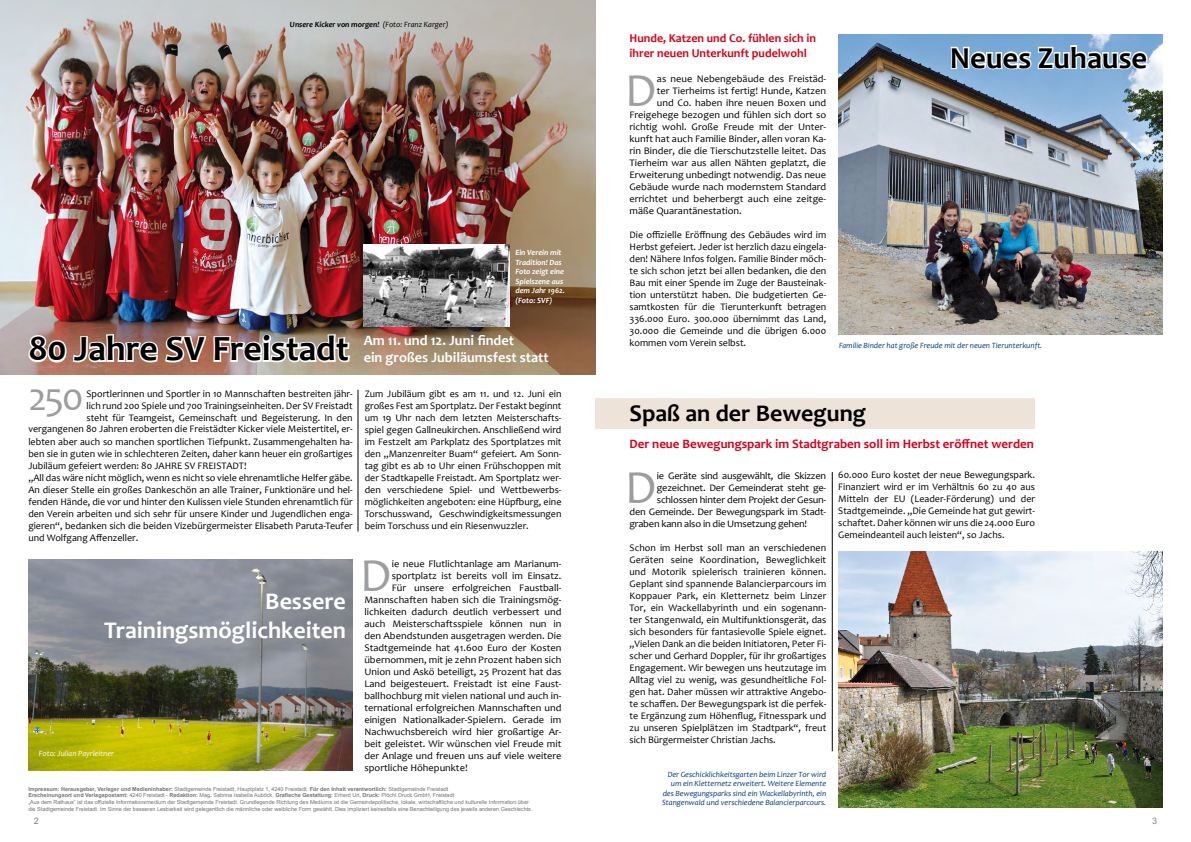
<style>
.page{position:relative;width:1191px;height:842px;background:#fff}
.page>*{position:absolute;margin:0;border:0;box-sizing:border-box;transform-origin:0 0}
.t1{font:47.8px "Candara";color:#9c9e9f;scale:1.04 1}
.t2{font:47.8px "Candara";color:#9ea0a2;scale:1.04 1}
.t3{font:47.8px "Candara";color:#9a9c9d;scale:1.04 1}
.t4{font:40px "Candara";color:#9a9c9d}
.t5{font:700 35.7px "Candara";color:#000}
.t6{font:700 30.7px "Candara";color:#000}
.t7{font:700 24px/28.8px "Candara";color:#fff;text-align:right}
.t8{font:700 24px "Candara";color:#000}
.t9{font:700 14.4px/17.2px "Candara";color:#fff}
.t10{font:700 12.9px "Candara";color:#da001a}
.t11{font:700 12px/14.4px "Candara";color:#da001a}
.t12{font:10px/12px "Candara";color:#000;text-align:justify}
.t13{font:10px "Candara";color:#000;scale:1.04 1}
.t14{font:10px "Candara";letter-spacing:-.02em;color:#000;scale:1.04 1}
.t15{font:9px "Arial";color:#87888a}
.t16{font:italic 8px/9.6px "Candara";color:#003882;text-align:right}
.t17{font:italic 700 8px/9.6px "Candara";color:#fff}
.t18{font:italic 700 8px "Candara";color:#000}
.t19{font:italic 8px "Candara";color:#fff}
.t20{font:5.5px/6.6px "Arial";color:#757577}
.s1{font-weight:400}
.s2{font-weight:700}
</style>
<div class="page">
<img style="left:28px;top:560px;width:325px;height:210px">
<img style="left:0;top:0;width:595px;height:374px">
<img style="left:26px;top:332px;width:325px;height:33px">
<hr style="left:358px;top:390px;width:1px;height:141px;background:#000">
<img style="left:364px;top:244px;width:145px;height:82px">
<img style="left:838px;top:34px;width:324px;height:300px">
<svg style="left:949px;top:44px;width:200px;height:27px"></svg>
<img style="left:838px;top:551px;width:324px;height:257px">
<div style="left:595px;top:398px;width:440px;height:30px;background:#eee3d8"></div>
<hr style="left:832px;top:472px;width:1px;height:279px;background:#000">
<p class="t18" style="left:290px;top:20px;width:160px">Unsere Kicker von morgen! <span class="s1">(Foto: Franz Karger)</span></p>
<p class="t17" style="left:515px;top:248px;width:51px">Ein Verein mit<br>Tradition! Das<br>Foto zeigt eine<br>Spielszene aus dem Jahr 1962. (Foto: SVF)</p>
<h3 class="t5" style="left:28px;top:327px;width:322px">80 Jahre SV Freistadt</h3>
<h3 class="t9" style="left:364px;top:332px;width:186px">Am 11. und 12. Juni findet<br>ein großes Jubiläumsfest statt</h3>
<h2 class="t4" style="left:28px;top:373px;width:57px">250</h2>
<p class="t12" style="left:86px;top:388px;width:268px">Sportlerinnen und Sportler in 10 Mannschaften bestreiten jähr&shy;lich rund 200 Spiele und 700 Trainingseinheiten. Der SV Freistadt steht für Teamgeist, Gemeinschaft und Begeisterung. In den</p>
<p class="t12" style="left:28px;top:423px;width:326px;text-align:left">vergangenen 80 Jahren eroberten die Freistädter Kicker viele Meistertitel, er&shy;lebten aber auch so manchen sportlichen Tiefpunkt. Zusammengehalten ha&shy;ben sie in guten wie in schlechteren Zeiten, daher kann heuer ein großartiges Jubiläum gefeiert werden: 80 JAHRE SV FREISTADT!<br>„All das wäre nicht möglich, wenn es nicht so viele ehrenamtliche Helfer gäbe.<br>An dieser Stelle ein großes Dankeschön an alle Trainer, Funktionäre und hel&shy;fenden Hände, die vor und hinter den Kulissen viele Stunden ehrenamtlich für den Verein arbeiten und sich sehr für unsere Kinder und Jugendlichen enga&shy;gieren“, bedanken sich die beiden Vizebürgermeister Elisabeth Paruta-Teufer und Wolfgang Affenzeller.</p>
<h3 class="t7" style="left:104px;top:587px;width:243px">Bessere<br>Trainingsmöglichkeiten</h3>
<p class="t19" style="left:39px;top:748px;width:77px">Foto: Julian Payrleitner</p>
<p class="t12" style="left:365px;top:388px;width:198px">Zum Jubiläum gibt es am 11. und 12. Juni ein großes Fest am Sportplatz. Der Festakt beginnt um 19 Uhr nach dem letzten Meisterschafts&shy;spiel gegen Gallneukirchen. Anschließend wird im Festzelt am Parkplatz des Sportplatzes mit den „Manzenreiter Buam“ gefeiert. Am Sonn&shy;tag gibt es ab 10 Uhr einen Frühschoppen mit der Stadtkapelle Freistadt. Am Sportplatz wer&shy;den verschiedene Spiel- und Wettbewerbs&shy;möglichkeiten angeboten: eine Hüpfburg, eine Torschusswand, Geschwindigkeitsmessungen beim Torschuss und ein Riesenwuzzler.</p>
<h1 class="t1" style="left:360px;top:547px;width:32px">D</h1>
<p class="t13" style="left:392px;top:558px;width:165px">ie neue Flutlichtanlage am Marianum-</p>
<p class="t13" style="left:392px;top:570px;width:165px">sportplatz ist bereits voll im Einsatz.</p>
<p class="t13" style="left:392px;top:582px;width:165px">Für unsere erfolgreichen Faustball-</p>
<p class="t13" style="left:364px;top:594px;width:191px">Mannschaften haben sich die Trainingsmög-</p>
<p class="t13" style="left:364px;top:606px;width:191px">lichkeiten dadurch deutlich verbessert und</p>
<p class="t13" style="left:364px;top:618px;width:191px">auch Meisterschaftsspiele können nun in</p>
<p class="t13" style="left:364px;top:630px;width:191px">den Abendstunden ausgetragen werden. Die</p>
<p class="t13" style="left:364px;top:642px;width:191px">Stadtgemeinde hat 41.600 Euro der Kosten</p>
<p class="t13" style="left:364px;top:654px;width:191px">übernommen, mit je zehn Prozent haben sich</p>
<p class="t13" style="left:364px;top:666px;width:191px">Union und Askö beteiligt, 25 Prozent hat das</p>
<p class="t13" style="left:364px;top:678px;width:191px">Land beigesteuert. Freistadt ist eine Faust-</p>
<p class="t13" style="left:364px;top:690px;width:191px">ballhochburg mit vielen national und auch in-</p>
<p class="t13" style="left:364px;top:702px;width:191px">ternational erfolgreichen Mannschaften und</p>
<p class="t13" style="left:364px;top:714px;width:191px">einigen Nationalkader-Spielern. Gerade im</p>
<p class="t13" style="left:364px;top:726px;width:191px">Nachwuchsbereich wird hier großartige Ar-</p>
<p class="t13" style="left:364px;top:738px;width:191px">beit geleistet. Wir wünschen viel Freude mit</p>
<p class="t13" style="left:364px;top:750px;width:191px">der Anlage und freuen uns auf viele weitere</p>
<p class="t13" style="left:364px;top:762px;width:101px">sportliche Höhepunkte!</p>
<p class="t20" style="left:28px;top:785px;width:506px"><span class="s2">Impressum: Herausgeber, Verleger und Medieninhaber:</span> Stadtgemeinde Freistadt, Hauptplatz 1, 4240 Freistadt. <span class="s2">Für den Inhalt verantwortlich:</span> Stadtgemeinde Freistadt<br><span class="s2">Erscheinungsort und Verlagspostamt:</span> 4240 Freistadt - <span class="s2">Redaktion:</span> Mag<span class="s2">.</span> Sabrina Isabella Auböck, <span class="s2">Grafische Gestaltung:</span> Erhard Url, <span class="s2">Druck:</span> Plöchl Druck GmbH, Freistadt<br>„Aus dem Rathaus“ ist das offizielle Informationsmedium der Stadtgemeinde Freistadt. Grundlegende Richtung des Mediums ist die Gemeindepolitische, lokale, wirtschaftliche und kulturelle Information über die Stadtgemeinde Freistadt. Im Sinne der besseren Lesbarkeit wird gelegentlich die männliche oder weibliche Form gewählt. Dies impliziert keinesfalls eine Benachteiligung des jeweils anderen Geschlechts.</p>
<p class="t11" style="left:629px;top:31px;width:188px">Hunde, Katzen und Co. fühlen sich in ihrer neuen Unterkunft pudelwohl</p>
<h1 class="t2" style="left:625px;top:62px;width:32px">D</h1>
<p class="t13" style="left:657px;top:73px;width:164px">as neue Nebengebäude des Freistäd-</p>
<p class="t13" style="left:657px;top:85px;width:164px">ter Tierheims ist fertig! Hunde, Katzen</p>
<p class="t13" style="left:657px;top:97px;width:164px">und Co. haben ihre neuen Boxen und</p>
<p class="t13" style="left:629px;top:109px;width:191px">Freigehege bezogen und fühlen sich dort so</p>
<p class="t13" style="left:629px;top:121px;width:191px">richtig wohl. Große Freude mit der Unter-</p>
<p class="t13" style="left:629px;top:133px;width:191px">kunft hat auch Familie Binder, allen voran Ka-</p>
<p class="t13" style="left:629px;top:145px;width:191px">rin Binder, die die Tierschutzstelle leitet. Das</p>
<p class="t13" style="left:629px;top:157px;width:191px">Tierheim war aus allen Nähten geplatzt, die</p>
<p class="t13" style="left:629px;top:169px;width:191px">Erweiterung unbedingt notwendig. Das neue</p>
<p class="t13" style="left:629px;top:181px;width:191px">Gebäude wurde nach modernstem Standard</p>
<p class="t13" style="left:629px;top:193px;width:191px">errichtet und beherbergt auch eine zeitge-</p>
<p class="t13" style="left:629px;top:205px;width:109px">mäße Quarantänestation.</p>
<p class="t12" style="left:629px;top:229px;width:198px">Die offizielle Eröffnung des Gebäudes wird im Herbst gefeiert. Jeder ist herzlich dazu eingela&shy;den! Nähere Infos folgen. Familie Binder möch&shy;te sich schon jetzt bei allen bedanken, die den Bau mit einer Spende im Zuge der Bausteinak&shy;tion unterstützt haben. Die budgetierten Ge&shy;samtkosten für die Tierunterkunft betragen 336.000 Euro. 300.000 übernimmt das Land, 30.000 die Gemeinde und die übrigen 6.000 kommen vom Verein selbst.</p>
<h3 class="t6" style="left:950px;top:39px;width:199px">Neues Zuhause</h3>
<p class="t16" style="left:839px;top:340px;width:205px">Familie Binder hat große Freude mit der neuen Tierunterkunft.</p>
<h3 class="t8" style="left:629px;top:398px;width:238px">Spaß an der Bewegung</h3>
<p class="t10" style="left:629px;top:436px;width:406px">Der neue Bewegungspark im Stadtgraben soll im Herbst eröffnet werden</p>
<h1 class="t3" style="left:625px;top:458px;width:32px">D</h1>
<p class="t14" style="left:657px;top:469px;width:164px">ie Geräte sind ausgewählt, die Skizzen</p>
<p class="t12" style="left:838px;top:469px;width:198px">60.000 Euro kostet der neue Bewegungspark.<br>Finanziert wird er im Verhältnis 60 zu 40 aus Mitteln der EU (Leader-Förderung) und der Stadtgemeinde. „Die Gemeinde hat gut gewirt&shy;schaftet. Daher können wir uns die 24.000 Euro Gemeindeanteil auch leisten“, so Jachs.</p>
<p class="t14" style="left:657px;top:481px;width:164px">gezeichnet. Der Gemeinderat steht ge-</p>
<p class="t14" style="left:657px;top:493px;width:164px">schlossen hinter dem Projekt der Gesun-</p>
<p class="t14" style="left:629px;top:505px;width:191px">den Gemeinde. Der Bewegungspark im Stadt-</p>
<p class="t14" style="left:629px;top:517px;width:172px">graben kann also in die Umsetzung gehen!</p>
<p class="t12" style="left:629px;top:541px;width:198px">Schon im Herbst soll man an verschiedenen Geräten seine Koordination, Beweglichkeit und Motorik spielerisch trainieren können.<br>Geplant sind spannende Balancierparcours im Koppauer Park, ein Kletternetz beim Linzer Tor, ein Wackellabyrinth und ein sogenann&shy;ter Stangenwald, ein Multifunktionsgerät, das sich besonders für fantasievolle Spiele eignet. „Vielen Dank an die beiden Initiatoren, Peter Fi&shy;scher und Gerhard Doppler, für ihr großartiges Engagement. Wir bewegen uns heutzutage im Alltag viel zu wenig, was gesundheitliche Fol&shy;gen hat. Daher müssen wir attraktive Angebo&shy;te schaffen. Der Bewegungspark ist die perfek&shy;te Ergänzung zum Höhenflug, Fitnesspark und zu unseren Spielplätzen im Stadtpark“, freut sich Bürgermeister Christian Jachs.</p>
<p class="t16" style="left:662px;top:769px;width:166px">Der Geschicklichkeitsgarten beim Linzer Tor wird um ein Kletternetz erweitert. Weitere Elemente des Bewegungsparks sind ein Wackellabyrinth, ein Stangenwald und verschiedene Balancierparcours.</p>
<p class="t15" style="left:34px;top:815px;width:7px">2</p>
<p class="t15" style="left:1152px;top:815px;width:7px">3</p>
</div>
